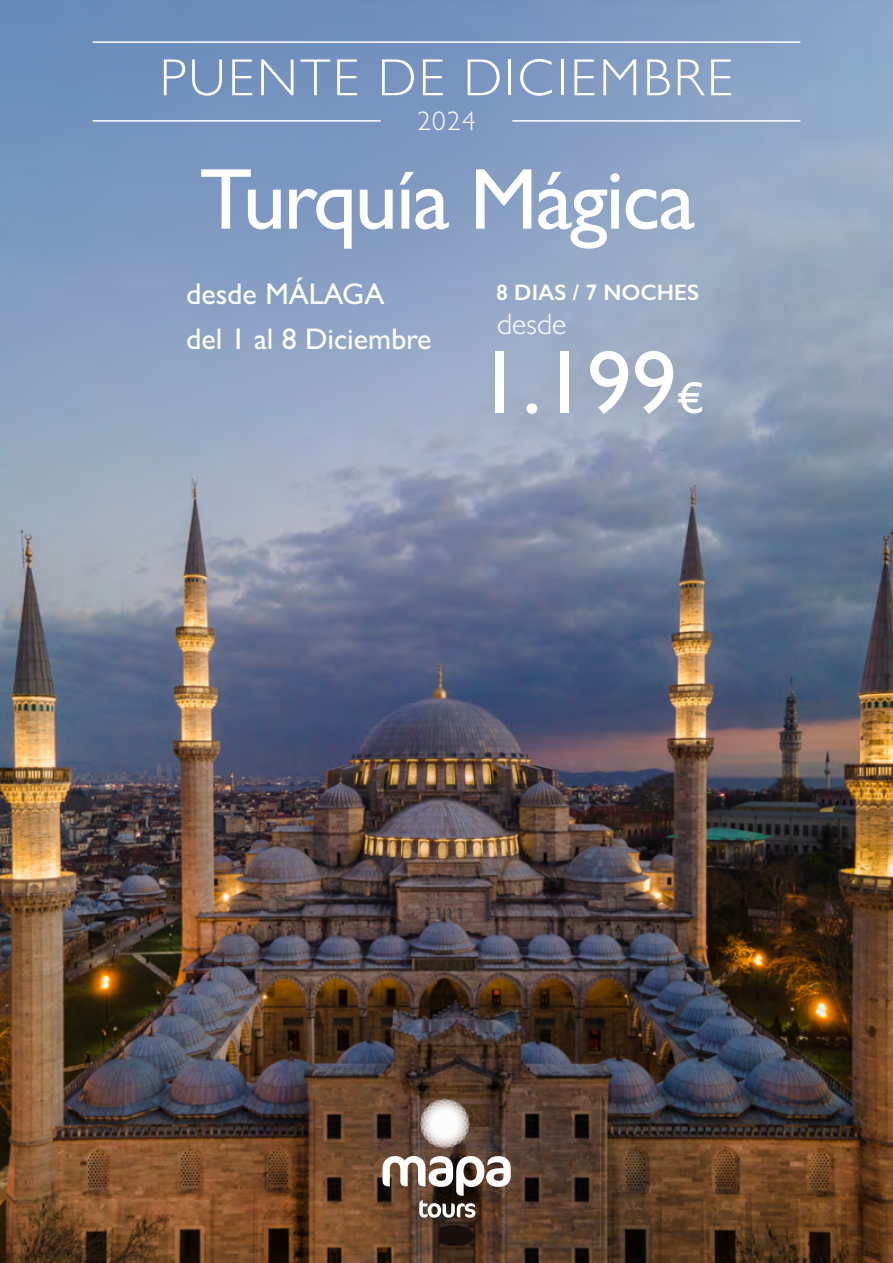
<style>
.page{position:relative;width:893px;height:1263px;background:#fff}
.page>*{position:absolute;margin:0;border:0;box-sizing:border-box;transform-origin:0 0}
.t1{font:500 90px "Gill Sans";color:#fff}
.t2{font:500 87px "Gill Sans";letter-spacing:-.025em;color:#fff}
.t3{font:300 52.5px "Gill Sans";letter-spacing:.05em;color:#fff}
.t4{font:500 30px/44.5px "Gill Sans";color:#fff}
.t5{font:300 30px "Gill Sans";color:#fff}
.t6{font:300 27px "Gill Sans";color:#fff}
.t7{font:600 22.5px "Gill Sans";color:#fff}
.s1{font-size:45px}
</style>
<div class="page">
<img style="left:0;top:0;width:893px;height:1263px">
<svg style="left:421px;top:1100px;width:48px;height:47px"></svg>
<svg style="left:382px;top:1156px;width:129px;height:62px"></svg>
<hr style="left:93px;top:120px;width:288px;height:2px;background:#fff">
<hr style="left:512px;top:120px;width:288px;height:2px;background:#fff">
<hr style="left:93px;top:41px;width:707px;height:2px;background:#fff">
<h3 class="t3" style="left:160px;top:46px;width:575px">PUENTE DE DICIEMBRE</h3>
<p class="t6" style="left:417px;top:104px;width:60px">2024</p>
<h2 class="t2" style="left:200px;top:148px;width:497px">Turquía Mágica</h2>
<p class="t4" style="left:186px;top:271px;width:247px">desde MÁLAGA<br>del 1 al 8 Diciembre</p>
<p class="t7" style="left:496px;top:279px;width:204px">8 DIAS / 7 NOCHES</p>
<p class="t5" style="left:497px;top:306px;width:71px">desde</p>
<h1 class="t1" style="left:477px;top:329px;width:229px">1.199<span class="s1">€</span></h1>
</div>
